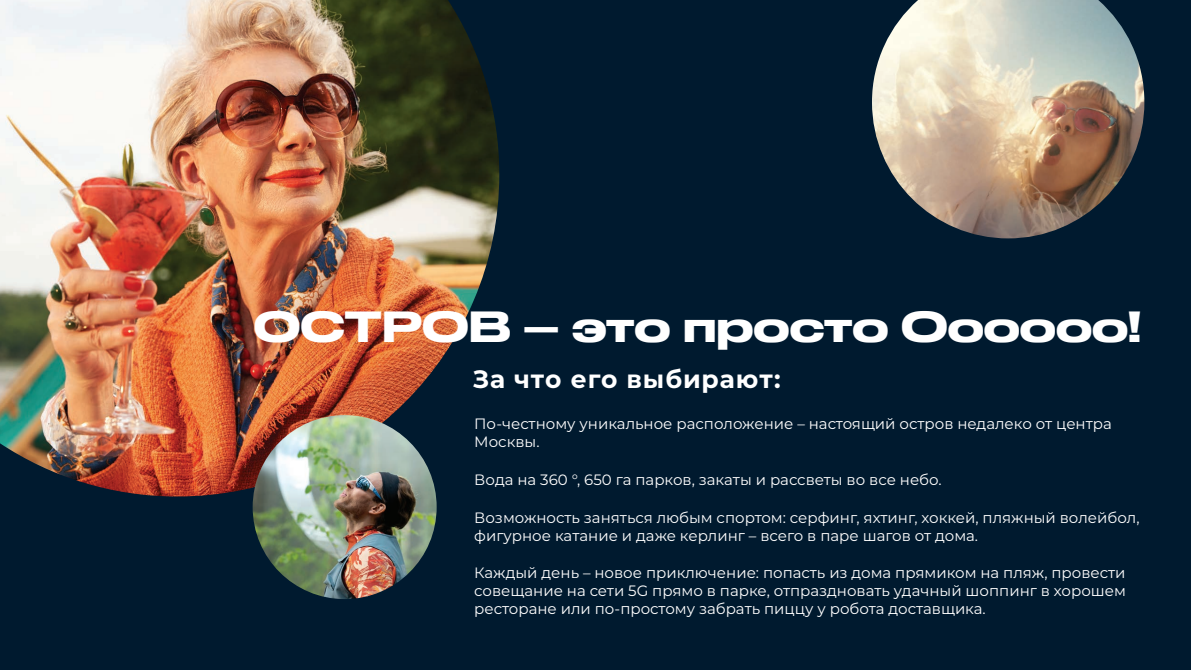
<style>
.page{position:relative;width:1191px;height:670px;background:#fff}
.page>*{position:absolute;margin:0;border:0;box-sizing:border-box;transform-origin:0 0}
.t1{font:500 41px "Druk Wide Cy";color:#fff}
.t2{font:700 25px "Montserrat";letter-spacing:.035em;color:#fff}
.t3{font:15px/18px "Montserrat";color:#fff}
</style>
<div class="page">
<div style="left:0;top:0;width:1190px;height:670px;background:#001a2f"></div>
<img style="left:0;top:0;width:499px;height:496px">
<img style="left:253px;top:415px;width:183px;height:184px;border-radius:92px">
<img style="left:872px;top:0;width:272px;height:238px">
<h1 class="t1" style="left:254px;top:293px;width:888px">ОСТРОВ – это просто Оооооо!</h1>
<h2 class="t2" style="left:473px;top:361px;width:309px">За что его выбирают:</h2>
<p class="t3" style="left:474px;top:414px;width:639px">По-честному уникальное расположение – настоящий остров недалеко от центра<br>Москвы.</p>
<p class="t3" style="left:474px;top:470px;width:469px">Вода на 360 °, 650 га парков, закаты и рассветы во все небо.</p>
<p class="t3" style="left:474px;top:508px;width:667px">Возможность заняться любым спортом: серфинг, яхтинг, хоккей, пляжный волейбол, фигурное катание и даже керлинг – всего в паре шагов от дома.</p>
<p class="t3" style="left:474px;top:563px;width:653px;text-align:justify">Каждый день – новое приключение: попасть из дома прямиком на пляж, провести совещание на сети 5G прямо в парке, отпраздновать удачный шоппинг в хорошем ресторане или по-простому забрать пиццу у робота доставщика.</p>
</div>
